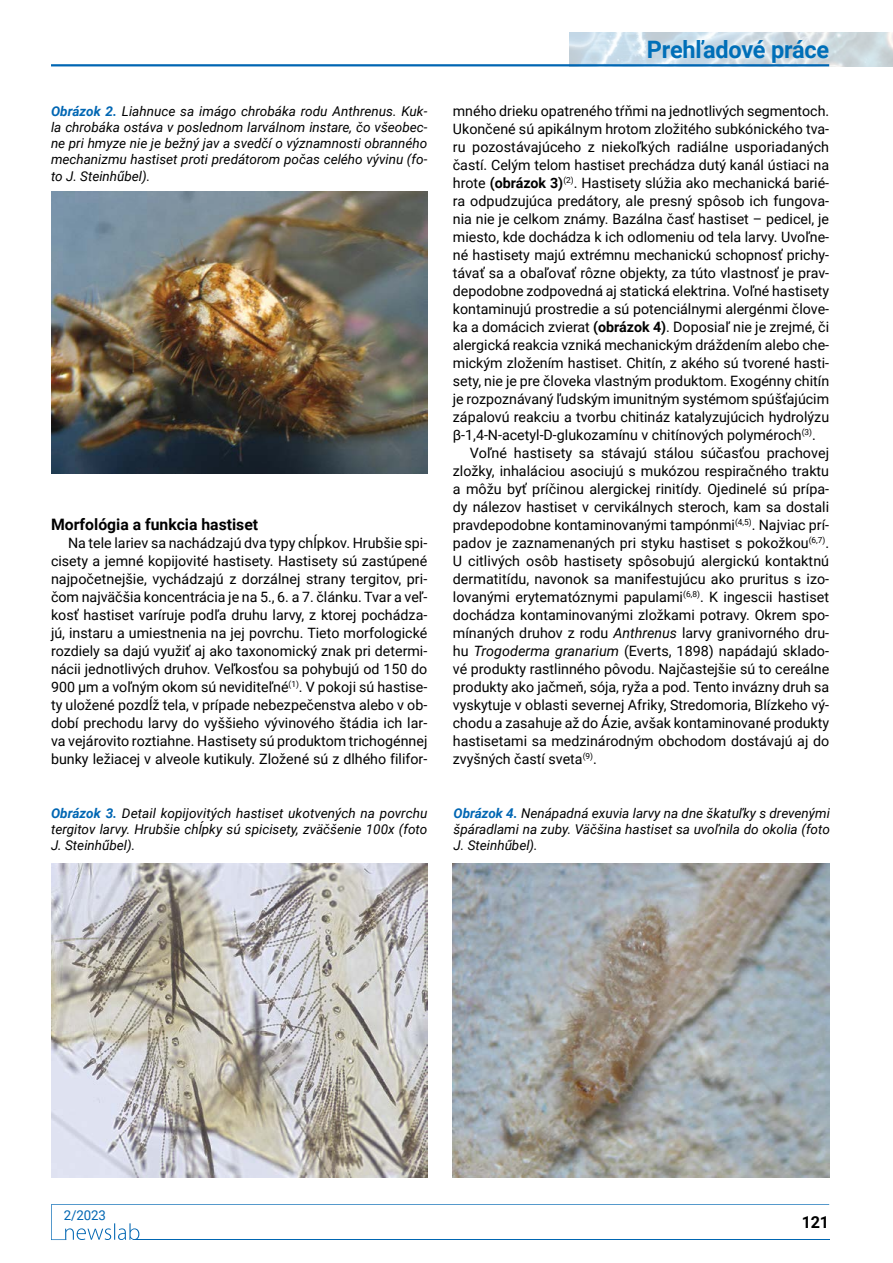
<style>
.page{position:relative;width:893px;height:1263px;background:#fff}
.page>*{position:absolute;margin:0;border:0;box-sizing:border-box;transform-origin:0 0}
.t1{font:700 24px "Roboto";letter-spacing:-.01em;color:#006fb8}
.t2{font:700 16.5px "Roboto";color:#000}
.t3{font:700 15.75px "Roboto";color:#000}
.t4{font:14.25px/18px "Roboto";color:#000;text-align:justify}
.t5{font:italic 13.5px/16.2px "Roboto";color:#000;text-align:justify}
.t6{font:13.5px "Roboto";color:#0066b3}
.s1{font-weight:700;color:#0066b3}
.s2{font-weight:700}
.s3{font-style:italic}
</style>
<div class="page">
<img style="left:570px;top:32px;width:323px;height:34px">
<hr style="left:51px;top:64px;width:778px;height:2px;background:#0066b3">
<svg style="left:51px;top:1204px;width:778px;height:36px"></svg>
<img style="left:51px;top:191px;width:376px;height:282px">
<img style="left:51px;top:863px;width:376px;height:315px">
<img style="left:453px;top:863px;width:376px;height:315px">
<p class="t5" style="left:51px;top:102px;width:378px"><span class="s1">Obrázok 2.</span> Liahnuce sa imágo chrobáka rodu Anthrenus. Kuk&shy;la chrobáka ostáva v poslednom larválnom instare, čo všeobec&shy;ne pri hmyze nie je bežný jav a svedčí o významnosti obranného mechanizmu hastiset proti predátorom počas celého vývinu (fo&shy;to J. Steinhűbel).</p>
<p class="t3" style="left:51px;top:513px;width:209px">Morfológia a funkcia hastiset</p>
<p class="t4" style="left:51px;top:533px;width:378px;text-indent:17px">Na tele lariev sa nachádzajú dva typy chĺpkov. Hrubšie spi&shy;cisety a jemné kopijovité hastisety. Hastisety sú zastúpené najpočetnejšie, vychádzajú z dorzálnej strany tergitov, pri&shy;čom najväčšia koncentrácia je na 5., 6. a 7. článku. Tvar a veľ&shy;kosť hastiset varíruje podľa druhu larvy, z ktorej pochádza&shy;jú, instaru a umiestnenia na jej povrchu. Tieto morfologické rozdiely sa dajú využiť aj ako taxonomický znak pri determi&shy;nácii jednotlivých druhov. Veľkosťou sa pohybujú od 150 do 900 µm a voľným okom sú neviditeľné<sup>(1)</sup>. V pokoji sú hastise&shy;ty uložené pozdĺž tela, v prípade nebezpečenstva alebo v ob&shy;dobí prechodu larvy do vyššieho vývinového štádia ich lar&shy;va vejárovito roztiahne. Hastisety sú produktom trichogénnej bunky ležiacej v alveole kutikuly. Zložené sú z dlhého filifor-</p>
<h1 class="t1" style="left:647px;top:33px;width:184px">Prehľadové práce</h1>
<p class="t4" style="left:453px;top:101px;width:378px">mného drieku opatreného tŕňmi na jednotlivých segmentoch.</p>
<p class="t4" style="left:453px;top:119px;width:378px">Ukončené sú apikálnym hrotom zložitého subkónického tva-</p>
<p class="t4" style="left:453px;top:137px;width:378px">ru pozostávajúceho z niekoľkých radiálne usporiadaných</p>
<p class="t4" style="left:453px;top:155px;width:378px">častí. Celým telom hastiset prechádza dutý kanál ústiaci na</p>
<p class="t4" style="left:453px;top:173px;width:378px">hrote <span class="s2">(obrázok 3)</span><sup>(2)</sup>. Hastisety slúžia ako mechanická barié-</p>
<p class="t4" style="left:453px;top:191px;width:378px">ra odpudzujúca predátory, ale presný spôsob ich fungova-</p>
<p class="t4" style="left:453px;top:209px;width:378px">nia nie je celkom známy. Bazálna časť hastiset – pedicel, je</p>
<p class="t4" style="left:453px;top:227px;width:378px">miesto, kde dochádza k ich odlomeniu od tela larvy. Uvoľne-</p>
<p class="t4" style="left:453px;top:245px;width:378px">né hastisety majú extrémnu mechanickú schopnosť prichy-</p>
<p class="t4" style="left:453px;top:263px;width:378px">távať sa a obaľovať rôzne objekty, za túto vlastnosť je prav-</p>
<p class="t4" style="left:453px;top:281px;width:378px">depodobne zodpovedná aj statická elektrina. Voľné hastisety</p>
<p class="t4" style="left:453px;top:299px;width:378px">kontaminujú prostredie a sú potenciálnymi alergénmi člove-</p>
<p class="t4" style="left:453px;top:317px;width:378px">ka a domácich zvierat <span class="s2">(obrázok 4)</span>. Doposiaľ nie je zrejmé, či</p>
<p class="t4" style="left:453px;top:335px;width:378px">alergická reakcia vzniká mechanickým dráždením alebo che-</p>
<p class="t4" style="left:453px;top:353px;width:378px">mickým zložením hastiset. Chitín, z akého sú tvorené hasti-</p>
<p class="t4" style="left:453px;top:371px;width:378px">sety, nie je pre človeka vlastným produktom. Exogénny chitín</p>
<p class="t4" style="left:453px;top:389px;width:378px">je rozpoznávaný ľudským imunitným systémom spúšťajúcim</p>
<p class="t4" style="left:453px;top:407px;width:378px">zápalovú reakciu a tvorbu chitináz katalyzujúcich hydrolýzu</p>
<p class="t4" style="left:453px;top:425px;width:364px">β-1,4-N-acetyl-D-glukozamínu v chitínových polyméroch<sup>(3)</sup>.</p>
<p class="t4" style="left:470px;top:443px;width:361px">Voľné hastisety sa stávajú stálou súčasťou prachovej</p>
<p class="t4" style="left:453px;top:461px;width:378px">zložky, inhaláciou asociujú s mukózou respiračného traktu</p>
<p class="t4" style="left:453px;top:479px;width:378px">a môžu byť príčinou alergickej rinitídy. Ojedinelé sú prípa-</p>
<p class="t4" style="left:453px;top:497px;width:378px">dy nálezov hastiset v cervikálnych steroch, kam sa dostali</p>
<p class="t4" style="left:453px;top:515px;width:378px">pravdepodobne kontaminovanými tampónmi<sup>(4,5)</sup>. Najviac prí-</p>
<p class="t4" style="left:453px;top:533px;width:378px">padov je zaznamenaných pri styku hastiset s pokožkou<sup>(6,7)</sup>.</p>
<p class="t4" style="left:453px;top:551px;width:378px">U citlivých osôb hastisety spôsobujú alergickú kontaktnú</p>
<p class="t4" style="left:453px;top:569px;width:378px">dermatitídu, navonok sa manifestujúcu ako pruritus s izo-</p>
<p class="t4" style="left:453px;top:587px;width:378px">lovanými erytematóznymi papulami<sup>(6,8)</sup>. K ingescii hastiset</p>
<p class="t4" style="left:453px;top:605px;width:378px">dochádza kontaminovanými zložkami potravy. Okrem spo-</p>
<p class="t4" style="left:453px;top:623px;width:378px">mínaných druhov z rodu <span class="s3">Anthrenus</span> larvy granivorného dru-</p>
<p class="t4" style="left:453px;top:641px;width:378px">hu <span class="s3">Trogoderma granarium</span> (Everts, 1898) napádajú sklado-</p>
<p class="t4" style="left:453px;top:659px;width:378px">vé produkty rastlinného pôvodu. Najčastejšie sú to cereálne</p>
<p class="t4" style="left:453px;top:677px;width:378px">produkty ako jačmeň, sója, ryža a pod. Tento invázny druh sa</p>
<p class="t4" style="left:453px;top:695px;width:378px">vyskytuje v oblasti severnej Afriky, Stredomoria, Blízkeho vý-</p>
<p class="t4" style="left:453px;top:713px;width:378px">chodu a zasahuje až do Ázie, avšak kontaminované produkty</p>
<p class="t4" style="left:453px;top:731px;width:378px">hastisetami sa medzinárodným obchodom dostávajú aj do</p>
<p class="t4" style="left:453px;top:749px;width:145px">zvyšných častí sveta<sup>(9)</sup>.</p>
<p class="t5" style="left:51px;top:804px;width:378px"><span class="s1">Obrázok 3.</span> Detail kopijovitých hastiset ukotvených na povrchu tergitov larvy. Hrubšie chĺpky sú spicisety, zväčšenie 100x (foto J. Steinhűbel).</p>
<p class="t5" style="left:454px;top:804px;width:378px"><span class="s1">Obrázok 4.</span> Nenápadná exuvia larvy na dne škatuľky s drevenými špáradlami na zuby. Väčšina hastiset sa uvoľnila do okolia (foto J. Steinhűbel).</p>
<p class="t6" style="left:64px;top:1205px;width:43px">2/2023</p>
<p class="t2" style="left:802px;top:1211px;width:29px">121</p>
</div>
